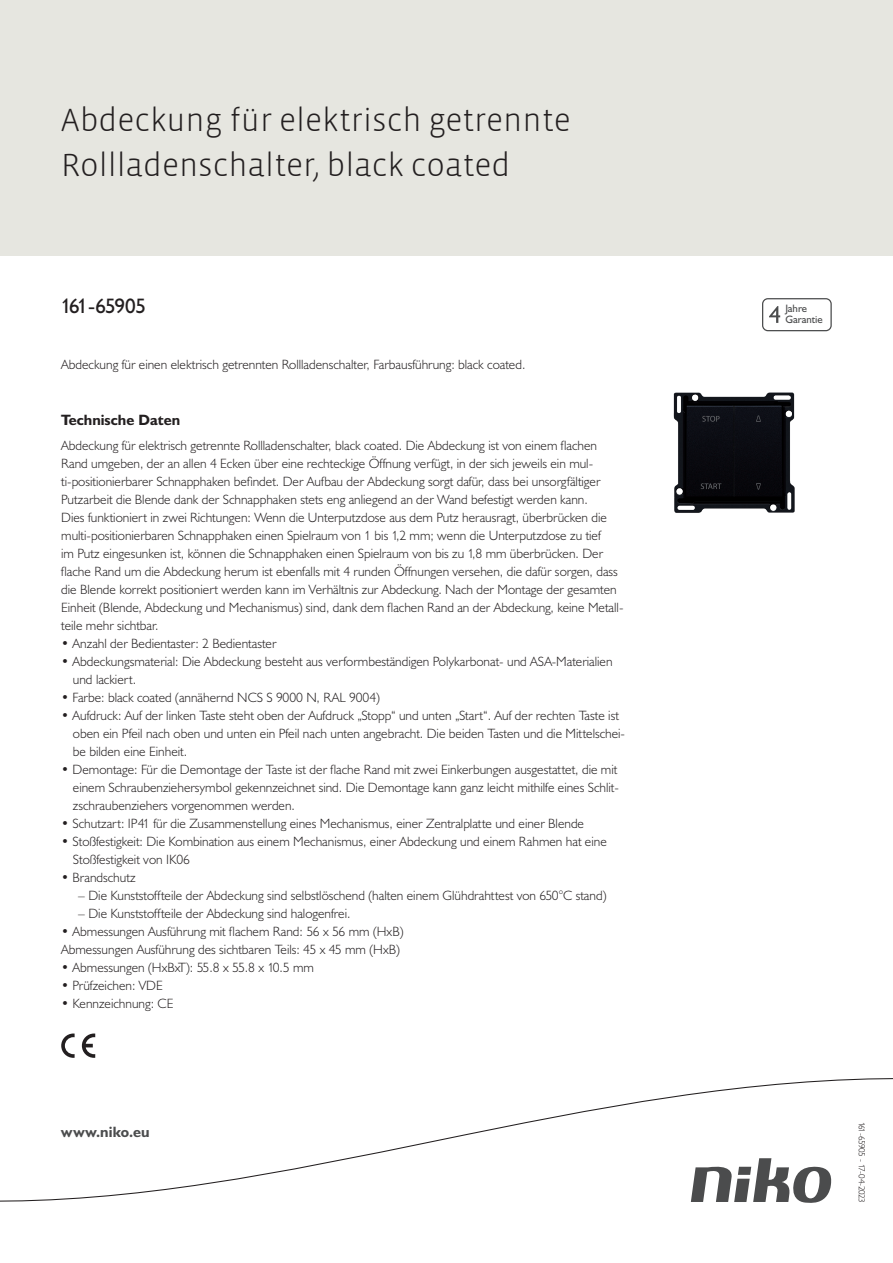
<style>
.page{position:relative;width:893px;height:1263px;background:#fff}
.page>*{position:absolute;margin:0;border:0;box-sizing:border-box;transform-origin:0 0}
.Title_datasheets{font:300 33px/45px "Vista Sans";color:#231f20}
.Article_number{font:21px "Humanist 521 BT";letter-spacing:-.05em;color:#231f20}
.Titles_parts{font:700 15px "Humanist 521 BT";color:#231f20}
.titel_afbeelding{font:700 15px "Humanist 521 BT";letter-spacing:.005em;color:#4b4c4d}
.Platte_tekst_CAB{font:300 13.5px/18px "Humanist 521 BT";color:#231f20}
.USP_Bullets{font:300 13.5px/18px "Humanist 521 BT";color:#231f20}
.USP_Bullets_level_2{font:300 13.5px "Humanist 521 BT";color:#231f20}
.t1{font:10.8px/10.8px "Humanist 521 BT";color:#4b4c4d}
.Revision{font:300 9px "Humanist 521 BT";letter-spacing:-.05em;color:#231f20}
</style>
<div class="page">
<div style="left:0;top:0;width:893px;height:255px;background:#e6e6e0"></div>
<svg style="left:82px;top:1033px;width:13px;height:25px"></svg>
<svg style="left:61px;top:1033px;width:14px;height:25px"></svg>
<svg style="left:762px;top:298px;width:70px;height:33px"></svg>
<svg style="left:0;top:1078px;width:893px;height:125px"></svg>
<img style="left:673px;top:392px;width:122px;height:121px">
<p class="Title_datasheets" style="left:61px;top:98px;width:511px">Abdeckung für elektrisch getrennte<br>Rollladenschalter, black coated</p>
<p class="Article_number" style="left:61px;top:293px;width:86px">161-65905</p>
<p class="t1" style="left:785px;top:303px;width:39px">Jahre<br>Garantie</p>
<p class="Platte_tekst_CAB" style="left:61px;top:355px;width:466px">Abdeckung für einen elektrisch getrennten Rollladenschalter, Farbausführung: black coated.</p>
<p class="Titles_parts" style="left:61px;top:411px;width:120px">Technische Daten</p>
<p class="Platte_tekst_CAB" style="left:61px;top:436px;width:564px">Abdeckung für elektrisch getrennte Rollladenschalter, black coated. Die Abdeckung ist von einem flachen Rand umgeben, der an allen 4 Ecken über eine rechteckige Öffnung verfügt, in der sich jeweils ein mul&shy;ti-positionierbarer Schnapphaken befindet. Der Aufbau der Abdeckung sorgt dafür, dass bei unsorgfältiger Putzarbeit die Blende dank der Schnapphaken stets eng anliegend an der Wand befestigt werden kann.<br>Dies funktioniert in zwei Richtungen: Wenn die Unterputzdose aus dem Putz herausragt, überbrücken die multi-positionierbaren Schnapphaken einen Spielraum von 1 bis 1,2 mm; wenn die Unterputzdose zu tief<br>im Putz eingesunken ist, können die Schnapphaken einen Spielraum von bis zu 1,8 mm überbrücken. Der flache Rand um die Abdeckung herum ist ebenfalls mit 4 runden Öffnungen versehen, die dafür sorgen, dass die Blende korrekt positioniert werden kann im Verhältnis zur Abdeckung. Nach der Montage der gesamten Einheit (Blende, Abdeckung und Mechanismus) sind, dank dem flachen Rand an der Abdeckung, keine Metall&shy;teile mehr sichtbar.</p>
<p class="USP_Bullets" style="left:61px;top:634px;width:217px">• Anzahl der Bedientaster: 2 Bedientaster</p>
<p class="USP_Bullets" style="left:73px;top:652px;width:541px;text-indent:-12px">• Abdeckungsmaterial: Die Abdeckung besteht aus verformbeständigen Polykarbonat- und ASA-Materialien und lackiert.</p>
<p class="USP_Bullets" style="left:61px;top:688px;width:320px">• Farbe: black coated (annähernd NCS S 9000 N, RAL 9004)</p>
<p class="USP_Bullets" style="left:73px;top:706px;width:554px;text-indent:-12px">• Aufdruck: Auf der linken Taste steht oben der Aufdruck „Stopp“ und unten „Start“. Auf der rechten Taste ist oben ein Pfeil nach oben und unten ein Pfeil nach unten angebracht. Die beiden Tasten und die Mittelschei&shy;be bilden eine Einheit.</p>
<p class="USP_Bullets" style="left:73px;top:760px;width:547px;text-align:justify;text-indent:-12px">• Demontage: Für die Demontage der Taste ist der flache Rand mit zwei Einkerbungen ausgestattet, die mit einem Schraubenziehersymbol gekennzeichnet sind. Die Demontage kann ganz leicht mithilfe eines Schlit&shy;zschraubenziehers vorgenommen werden.</p>
<p class="USP_Bullets" style="left:61px;top:814px;width:524px">• Schutzart: IP41 für die Zusammenstellung eines Mechanismus, einer Zentralplatte und einer Blende</p>
<p class="USP_Bullets" style="left:73px;top:832px;width:535px;text-indent:-12px">• Stoßfestigkeit: Die Kombination aus einem Mechanismus, einer Abdeckung und einem Rahmen hat eine<br>Stoßfestigkeit von IK06</p>
<p class="USP_Bullets" style="left:61px;top:868px;width:76px">• Brandschutz</p>
<p class="USP_Bullets_level_2" style="left:78px;top:887px;width:530px">– Die Kunststoffteile der Abdeckung sind selbstlöschend (halten einem Glühdrahttest von 650°C stand)</p>
<p class="USP_Bullets_level_2" style="left:78px;top:905px;width:274px">– Die Kunststoffteile der Abdeckung sind halogenfrei.</p>
<p class="USP_Bullets" style="left:61px;top:922px;width:344px">• Abmessungen Ausführung mit flachem Rand: 56 x 56 mm (HxB)</p>
<p class="USP_Bullets" style="left:61px;top:940px;width:340px">Abmessungen Ausführung des sichtbaren Teils: 45 x 45 mm (HxB)</p>
<p class="USP_Bullets" style="left:61px;top:958px;width:254px">• Abmessungen (HxBxT): 55.8 x 55.8 x 10.5 mm</p>
<p class="USP_Bullets" style="left:61px;top:976px;width:103px">• Prüfzeichen: VDE</p>
<p class="USP_Bullets" style="left:61px;top:994px;width:114px">• Kennzeichnung: CE</p>
<p class="titel_afbeelding" style="left:61px;top:1122px;width:90px">www.niko.eu</p>
<p class="Revision" style="left:868px;top:1121px;width:83px;rotate:90deg">161-65905 - 17-04-2023</p>
</div>
